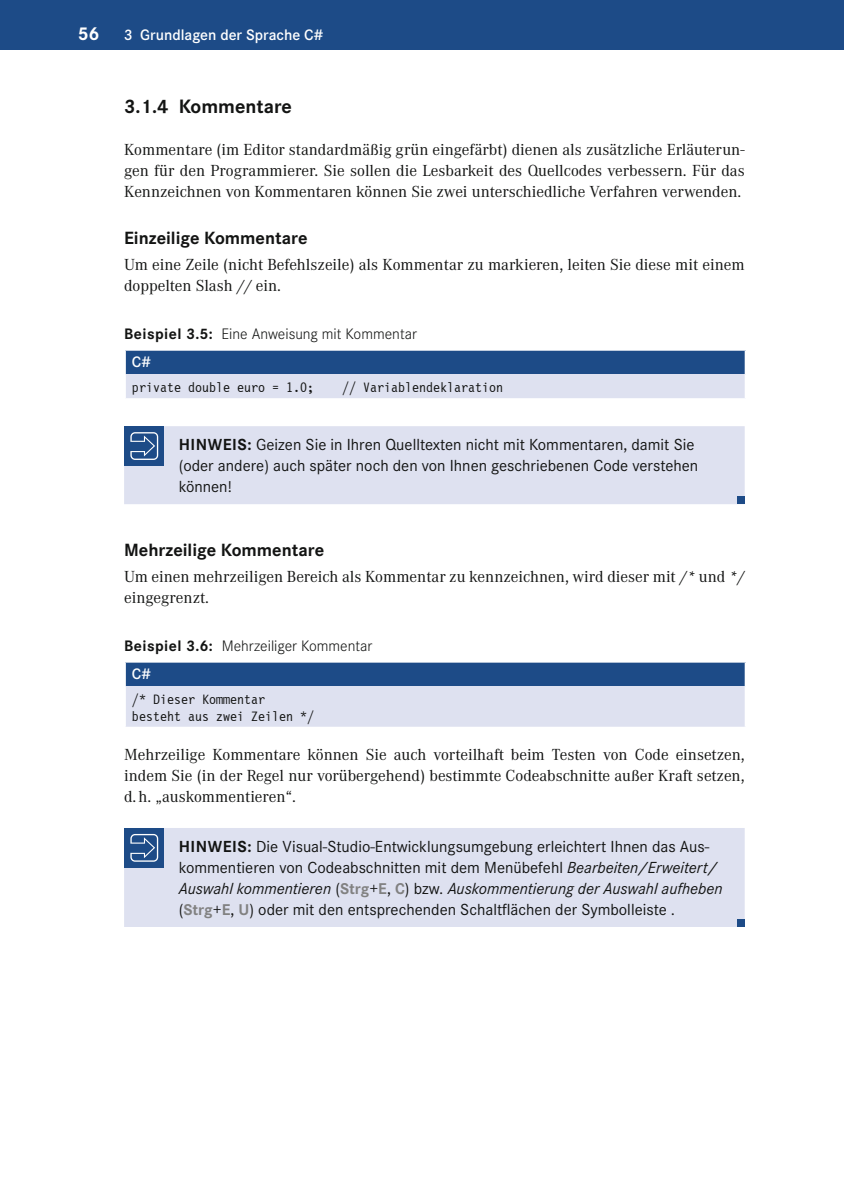
<style>
.page{position:relative;width:844px;height:1191px;background:#fff}
.page>*{position:absolute;margin:0;border:0;box-sizing:border-box;transform-origin:0 0}
.t1{font:700 20.12px "Corporate S Pro";color:#131413}
.t2{font:700 19.25px "Corporate S Pro";color:#fff}
.t3{font:700 18.38px "Corporate S Pro";color:#131413}
.t4{font:16.62px/21px "Corporate A Pro";color:#131413;text-align:justify}
.t5{font:16.62px/21px "Corporate S Pro";color:#131413}
.t6{font:300 15.75px/28.3px "Corporate S Pro";color:#131413}
.t7{font:600 15.75px "Corporate S Pro";color:#fff}
.t8{font:14px/16.6px "Letter Gothic 12 Pitch BT";color:#131413}
.s1{font-style:italic}
.s2{font-weight:700}
.s3{font-weight:600;color:#fff}
.s4{font-weight:700;font-size:16.1px;color:#818181}
</style>
<div class="page">
<div style="left:0;top:0;width:843px;height:50px;background:#1d4b87"></div>
<div style="left:125px;top:350px;width:620px;height:24px;background:#1d4b87"></div>
<div style="left:125px;top:374px;width:620px;height:25px;background:#dee1f0"></div>
<hr style="left:124px;top:349px;width:622px;height:2px;background:#fff">
<hr style="left:124px;top:351px;width:2px;height:23px;background:#fff">
<hr style="left:744px;top:351px;width:2px;height:23px;background:#fff">
<hr style="left:124px;top:374px;width:2px;height:24px;background:#fff">
<hr style="left:744px;top:374px;width:2px;height:24px;background:#fff">
<hr style="left:124px;top:398px;width:622px;height:2px;background:#fff">
<div style="left:124px;top:426px;width:620px;height:78px;background:#dee1f0"></div>
<div style="left:124px;top:426px;width:40px;height:40px;background:#1d4b87"></div>
<svg style="left:130px;top:432px;width:28px;height:28px"></svg>
<div style="left:737px;top:497px;width:7px;height:7px;background:#1d4b87"></div>
<div style="left:125px;top:662px;width:620px;height:24px;background:#1d4b87"></div>
<div style="left:125px;top:686px;width:620px;height:41px;background:#dee1f0"></div>
<hr style="left:124px;top:662px;width:2px;height:24px;background:#fff">
<hr style="left:744px;top:662px;width:2px;height:24px;background:#fff">
<hr style="left:124px;top:686px;width:2px;height:40px;background:#fff">
<hr style="left:744px;top:686px;width:2px;height:40px;background:#fff">
<hr style="left:124px;top:726px;width:622px;height:2px;background:#fff">
<div style="left:124px;top:828px;width:620px;height:99px;background:#dee1f0"></div>
<div style="left:124px;top:828px;width:40px;height:39px;background:#1d4b87"></div>
<svg style="left:130px;top:834px;width:28px;height:27px"></svg>
<div style="left:737px;top:919px;width:7px;height:8px;background:#1d4b87"></div>
<p class="t2" style="left:78px;top:18px;width:22px">56</p>
<p class="t7" style="left:124px;top:23px;width:200px">3 Grundlagen der Sprache C#</p>
<p class="t1" style="left:124px;top:90px;width:169px">3.1.4 Kommentare</p>
<p class="t4" style="left:124px;top:138px;width:622px">Kommentare (im Editor standardmäßig grün eingefärbt) dienen als zusätzliche Erläuterun&shy;gen für den Programmierer. Sie sollen die Lesbarkeit des Quellcodes verbessern. Für das Kennzeichnen von Kommentaren können Sie zwei unterschiedliche Verfahren verwenden.</p>
<p class="t3" style="left:124px;top:224px;width:185px">Einzeilige Kommentare</p>
<p class="t4" style="left:124px;top:254px;width:622px">Um eine Zeile (nicht Befehlszeile) als Kommentar zu markieren, leiten Sie diese mit einem doppelten Slash <span class="s1">//</span> ein.</p>
<p class="t6" style="left:132px;top:319px;width:286px;text-indent:-8px"><span class="s2">Beispiel 3.5:</span> Eine Anweisung mit Kommentar<br><span class="s3">C#</span></p>
<p class="t8" style="left:132px;top:379px;width:183px">private double euro = 1.0;</p>
<p class="t8" style="left:342px;top:379px;width:162px">// Variablendeklaration</p>
<p class="t5" style="left:179px;top:432px;width:521px"><span class="s2">HINWEIS:</span> Geizen Sie in Ihren Quelltexten nicht mit Kommentaren, damit Sie (oder andere) auch später noch den von Ihnen geschriebenen Code verstehen können!</p>
<p class="t3" style="left:124px;top:536px;width:201px">Mehrzeilige Kommentare</p>
<p class="t4" style="left:124px;top:565px;width:622px">Um einen mehrzeiligen Bereich als Kommentar zu kennzeichnen, wird dieser mit <span class="s1">/*</span> und <span class="s1">*/ </span>eingegrenzt.</p>
<p class="t6" style="left:132px;top:630px;width:242px;text-indent:-8px"><span class="s2">Beispiel 3.6:</span> Mehrzeiliger Kommentar<br><span class="s3">C#</span></p>
<p class="t8" style="left:132px;top:691px;width:183px">/* Dieser Kommentar besteht aus zwei Zeilen */</p>
<p class="t4" style="left:124px;top:743px;width:622px">Mehrzeilige Kommentare können Sie auch vorteilhaft beim Testen von Code einsetzen, indem Sie (in der Regel nur vorübergehend) bestimmte Codeabschnitte außer Kraft setzen, d. h. „auskommentieren“.</p>
<p class="t5" style="left:179px;top:834px;width:545px"><span class="s2">HINWEIS:</span> Die Visual-Studio-Entwicklungsumgebung erleichtert Ihnen das Aus&shy;kommentieren von Codeabschnitten mit dem Menübefehl <span class="s1">Bearbeiten/Erweitert/ Auswahl kommentieren</span> (<span class="s4">Strg</span>+<span class="s4">E</span>, <span class="s4">C</span>) bzw. <span class="s1">Auskommentierung der Auswahl aufheben </span>(<span class="s4">Strg</span>+<span class="s4">E</span>, <span class="s4">U</span>) oder mit den entsprechenden Schaltflächen der Symbolleiste .</p>
</div>
